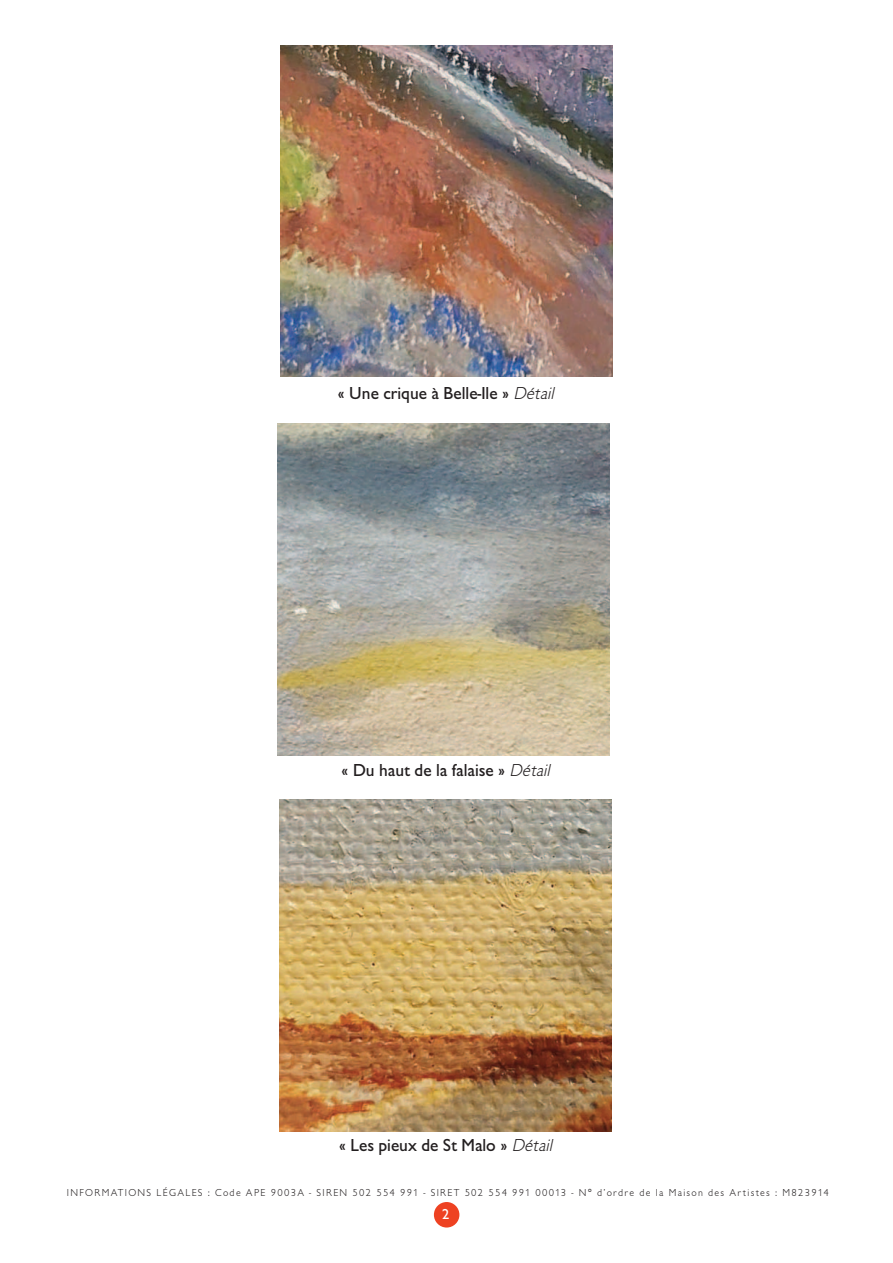
<style>
.page{position:relative;width:893px;height:1263px;background:#fff}
.page>*{position:absolute;margin:0;border:0;box-sizing:border-box;transform-origin:0 0}
.t1{font:500 18px "Giltus T";color:#231f20}
.t2{font:500 15px "Giltus T";color:#fff}
.t3{font:300 10.5px "Giltus T";letter-spacing:.125em;color:#231f20}
.s1{font-weight:300;font-style:italic}
</style>
<div class="page">
<div style="left:434px;top:1202px;width:25px;height:25px;background:#ee4222;border-radius:50%"></div>
<img style="left:280px;top:45px;width:332px;height:332px">
<img style="left:278px;top:424px;width:332px;height:331px">
<img style="left:279px;top:799px;width:332px;height:332px">
<h1 class="t1" style="left:338px;top:382px;width:220px">« Une crique à Belle-Ile » <span class="s1">Détail</span></h1>
<h1 class="t1" style="left:342px;top:759px;width:212px">« Du haut de la falaise » <span class="s1">Détail</span></h1>
<h1 class="t1" style="left:339px;top:1134px;width:217px">« Les pieux de St Malo » <span class="s1">Détail</span></h1>
<p class="t3" style="left:67px;top:1186px;width:764px">INFORMATIONS LÉGALES : Code APE 9003A - SIREN 502 554 991 - SIRET 502 554 991 00013 - N° d’ordre de la Maison des Artistes : M823914</p>
<h2 class="t2" style="left:442px;top:1205px;width:9px">2</h2>
</div>
